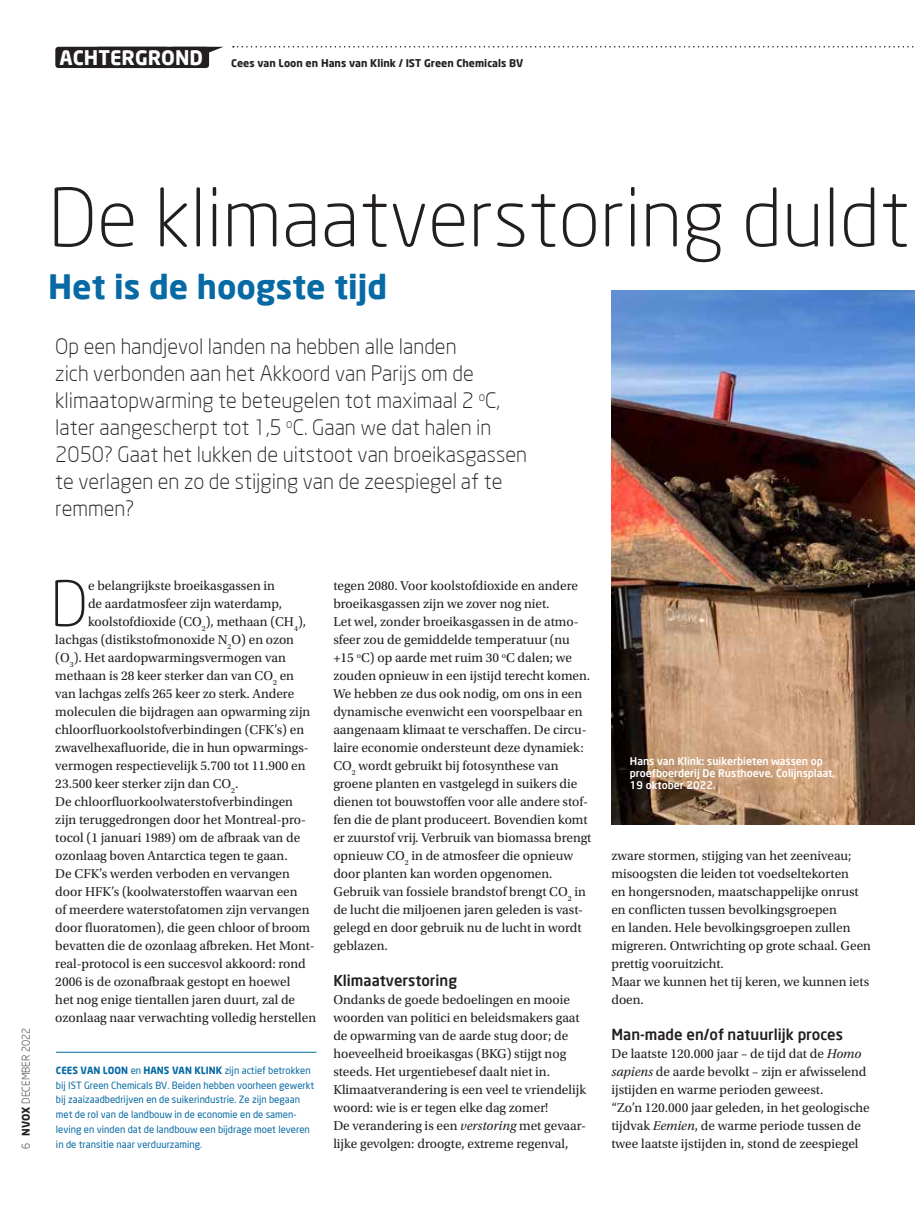
<style>
.page{position:relative;width:915px;height:1212px;background:#fff}
.page>*{position:absolute;margin:0;border:0;box-sizing:border-box;transform-origin:0 0}
.t1{font:300 79.5px "Neo Sans";color:#231f20}
.t2{font:300 61.95px "Neo Sans";color:#231f20}
.t3{font:700 33px "Neo Sans";color:#076aa5}
.t4{font:300 21px/27px "Neo Sans";color:#231f20}
.t5{font:700 19.8px "Neo Sans";color:#fff}
.t6{font:500 15px "Neo Sans";color:#231f20}
.t7{font:13.5px/18px "Utopia Std";color:#231f20}
.t8{font:500 10.5px/12px "Neo Sans";color:#fff}
.t9{font:700 10.5px "Neo Sans";color:#231f20}
.t10{font:300 10.5px "Neo Sans";color:#231f20}
.t11{font:9.9px/14.7px "Neo Sans";color:#076aa5}
.s1{font-weight:700}
.s2{font-style:italic}
</style>
<div class="page">
<svg style="left:233px;top:46px;width:681px;height:2px"></svg>
<svg style="left:208px;top:47px;width:15px;height:12px"></svg>
<div style="left:55px;top:47px;width:114px;height:21px;background:#231f20;border-radius:3px"></div>
<div style="left:95px;top:47px;width:114px;height:21px;background:#231f20;border-radius:3px"></div>
<img style="left:611px;top:291px;width:303px;height:533px">
<hr style="left:56px;top:1052px;width:260px;height:1px;background:#076aa5">
<h3 class="t5" style="left:60px;top:45px;width:145px">ACHTERGROND</h3>
<p class="t9" style="left:231px;top:57px;width:294px">Cees van Loon en Hans van Klink / IST Green Chemicals BV</p>
<h1 class="t1" style="left:48px;top:170px;width:863px">De klimaatverstoring duldt</h1>
<h3 class="t3" style="left:48px;top:266px;width:340px">Het is de hoogste tijd</h3>
<p class="t4" style="left:55px;top:332px;width:473px">Op een handjevol landen na hebben alle landen<br>zich verbonden aan het Akkoord van Parijs om de klimaatopwarming te beteugelen tot maximaal 2 <sup>o</sup>C, later aangescherpt tot 1,5 <sup>o</sup>C. Gaan we dat halen in 2050? Gaat het lukken de uitstoot van broeikasgassen te verlagen en zo de stijging van de zeespiegel af te remmen?</p>
<p class="t10" style="left:20px;top:1149px;width:122px;rotate:-90deg">6 <span class="s1">NVOX</span> DECEMBER 2022</p>
<h2 class="t2" style="left:50px;top:566px;width:39px">D</h2>
<p class="t7" style="left:88px;top:577px;width:188px">e belangrijkste broeikasgassen in</p>
<p class="t7" style="left:88px;top:595px;width:195px">de aardatmosfeer zijn waterdamp,</p>
<p class="t7" style="left:88px;top:613px;width:219px">koolstofdioxide (CO<sub>2</sub>), methaan (CH<sub>4</sub>),</p>
<p class="t7" style="left:55px;top:631px;width:240px">lachgas (distikstofmonoxide N<sub>2</sub>O) en ozon</p>
<p class="t7" style="left:55px;top:649px;width:232px">(O<sub>3</sub>). Het aardopwarmingsvermogen van</p>
<p class="t7" style="left:55px;top:667px;width:240px">methaan is 28 keer sterker dan van CO<sub>2</sub> en</p>
<p class="t7" style="left:55px;top:685px;width:240px">van lachgas zelfs 265 keer zo sterk. Andere</p>
<p class="t7" style="left:55px;top:703px;width:256px">moleculen die bijdragen aan opwarming zijn</p>
<p class="t7" style="left:55px;top:721px;width:250px">chloorfluorkoolstofverbindingen (CFK’s) en</p>
<p class="t7" style="left:55px;top:739px;width:255px">zwavelhexafluoride, die in hun opwarmings-</p>
<p class="t7" style="left:55px;top:757px;width:252px">vermogen respectievelijk 5.700 tot 11.900 en</p>
<p class="t7" style="left:55px;top:775px;width:184px">23.500 keer sterker zijn dan CO<sub>2</sub>.</p>
<p class="t7" style="left:55px;top:793px;width:239px">De chloorfluorkoolwaterstofverbindingen</p>
<p class="t7" style="left:55px;top:811px;width:252px">zijn teruggedrongen door het Montreal-pro-</p>
<p class="t7" style="left:55px;top:829px;width:246px">tocol (1 januari 1989) om de afbraak van de</p>
<p class="t7" style="left:55px;top:847px;width:234px">ozonlaag boven Antarctica tegen te gaan.</p>
<p class="t7" style="left:55px;top:865px;width:236px">De CFK’s werden verboden en vervangen</p>
<p class="t7" style="left:55px;top:883px;width:244px">door HFK’s (koolwaterstoffen waarvan een</p>
<p class="t7" style="left:55px;top:901px;width:256px">of meerdere waterstofatomen zijn vervangen</p>
<p class="t7" style="left:55px;top:919px;width:256px">door fluoratomen), die geen chloor of broom</p>
<p class="t7" style="left:55px;top:937px;width:261px">bevatten die de ozonlaag afbreken. Het Mont-</p>
<p class="t7" style="left:55px;top:955px;width:252px">real-protocol is een succesvol akkoord: rond</p>
<p class="t7" style="left:55px;top:973px;width:236px">2006 is de ozonafbraak gestopt en hoewel</p>
<p class="t7" style="left:55px;top:991px;width:241px">het nog enige tientallen jaren duurt, zal de</p>
<p class="t7" style="left:55px;top:1009px;width:262px">ozonlaag naar verwachting volledig herstellen</p>
<p class="t11" style="left:56px;top:1063px;width:260px"><span class="s1">CEES VAN LOON</span> en <span class="s1">HANS VAN KLINK</span> zijn actief betrokken bij IST Green Chemicals BV. Beiden hebben voorheen gewerkt bij zaaizaadbedrijven en de suikerindustrie. Ze zijn begaan met de rol van de landbouw in de economie en de samen&shy;leving en vinden dat de landbouw een bijdrage moet leveren in de transitie naar verduurzaming.</p>
<p class="t7" style="left:333px;top:577px;width:259px">tegen 2080. Voor koolstofdioxide en andere broeikasgassen zijn we zover nog niet.<br>Let wel, zonder broeikasgassen in de atmo&shy;sfeer zou de gemiddelde temperatuur (nu +15 <sup>o</sup>C) op aarde met ruim 30 <sup>o</sup>C dalen; we zouden opnieuw in een ijstijd terecht komen.<br>We hebben ze dus ook nodig, om ons in een dynamische evenwicht een voorspelbaar en aangenaam klimaat te verschaffen. De circu&shy;laire economie ondersteunt deze dynamiek:<br>CO<sub>2</sub> wordt gebruikt bij fotosynthese van groene planten en vastgelegd in suikers die dienen tot bouwstoffen voor alle andere stof&shy;fen die de plant produceert. Bovendien komt er zuurstof vrij. Verbruik van biomassa brengt opnieuw CO<sub>2</sub> in de atmosfeer die opnieuw door planten kan worden opgenomen.<br>Gebruik van fossiele brandstof brengt CO<sub>2</sub> in de lucht die miljoenen jaren geleden is vast&shy;gelegd en door gebruik nu de lucht in wordt geblazen.</p>
<p class="t6" style="left:333px;top:971px;width:125px">Klimaatverstoring</p>
<p class="t7" style="left:333px;top:991px;width:254px">Ondanks de goede bedoelingen en mooie woorden van politici en beleidsmakers gaat de opwarming van de aarde stug door; de hoeveelheid broeikasgas (BKG) stijgt nog steeds. Het urgentiebesef daalt niet in.<br>Klimaatverandering is een veel te vriendelijk woord: wie is er tegen elke dag zomer!<br>De verandering is een <span class="s2">verstoring</span> met gevaar&shy;lijke gevolgen: droogte, extreme regenval,</p>
<p class="t8" style="left:629px;top:755px;width:207px">Hans van Klink: suikerbieten wassen op proefboerderij De Rusthoeve, Colijnsplaat,<br>19 oktober 2022.</p>
<p class="t7" style="left:611px;top:847px;width:261px">zware stormen, stijging van het zeeniveau; misoogsten die leiden tot voedseltekorten<br>en hongersnoden, maatschappelijke onrust en conflicten tussen bevolkingsgroepen<br>en landen. Hele bevolkingsgroepen zullen migreren. Ontwrichting op grote schaal. Geen prettig vooruitzicht.<br>Maar we kunnen het tij keren, we kunnen iets doen.</p>
<p class="t6" style="left:611px;top:1025px;width:233px">Man-made en/of natuurlijk proces</p>
<p class="t7" style="left:611px;top:1045px;width:260px">De laatste 120.000 jaar – de tijd dat de <span class="s2">Homo sapiens</span> de aarde bevolkt – zijn er afwisselend ijstijden en warme perioden geweest.<br>“Zo’n 120.000 jaar geleden, in het geologische tijdvak <span class="s2">Eemien</span>, de warme periode tussen de twee laatste ijstijden in, stond de zeespiegel</p>
</div>
